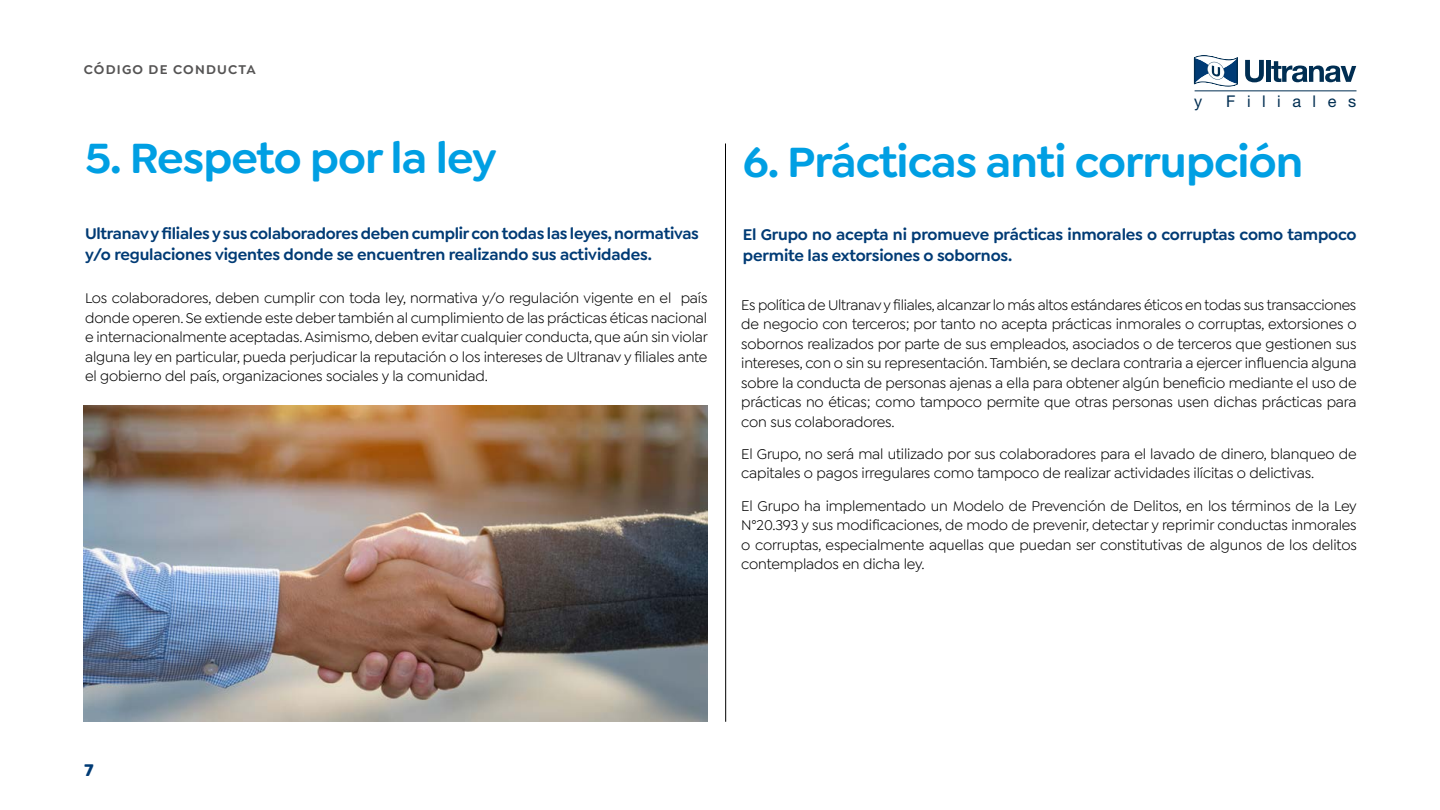
<style>
.page{position:relative;width:1440px;height:810px;background:#fff}
.page>*{position:absolute;margin:0;border:0;box-sizing:border-box;transform-origin:0 0}
.t1{font:600 45px "Goldplay";letter-spacing:-.02em;color:#009fe3}
.t2{font:700 18px "Goldplay";color:#003b75}
.t3{font:600 16.5px/21px "Goldplay";letter-spacing:-.01em;color:#003b75}
.t4{font:16.2px "Helvetica Neue LT Std";letter-spacing:.71em;color:#002e52}
.t5{font:15px/19.5px "Goldplay";letter-spacing:-.01em;color:#000;text-align:justify}
.t6{font:600 13.5px "Goldplay";letter-spacing:.09em;color:#555454}
</style>
<div class="page">
<svg style="left:1194px;top:55px;width:44px;height:32px"></svg>
<svg style="left:1245px;top:60px;width:19px;height:22px"></svg>
<hr style="left:1266px;top:60px;width:4px;height:22px;background:#002e52">
<svg style="left:1271px;top:61px;width:85px;height:21px"></svg>
<hr style="left:1194px;top:91px;width:162px;height:1px;background:#002e52">
<hr style="left:725px;top:144px;width:1px;height:578px;background:#000">
<img style="left:84px;top:405px;width:623px;height:317px">
<p class="t6" style="left:84px;top:61px;width:173px">CÓDIGO DE CONDUCTA</p>
<h1 class="t1" style="left:85px;top:130px;width:413px">5. Respeto por la ley</h1>
<p class="t3" style="left:85px;top:223px;width:615px">Ultranav y filiales y sus colaboradores deben cumplir con todas las leyes, normativas y/o regulaciones vigentes donde se encuentren realizando sus actividades.</p>
<p class="t5" style="left:85px;top:288px;width:624px">Los colaboradores, deben cumplir con toda ley, normativa y/o regulación vigente en el país donde operen. Se extiende este deber también al cumplimiento de las prácticas éticas nacional e internacionalmente aceptadas. Asimismo, deben evitar cualquier conducta, que aún sin violar alguna ley en particular, pueda perjudicar la reputación o los intereses de Ultranav y filiales ante el gobierno del país, organizaciones sociales y la comunidad.</p>
<p class="t4" style="left:1194px;top:92px;width:10px">y</p>
<p class="t4" style="left:1226px;top:92px;width:131px">Filiales</p>
<h1 class="t1" style="left:743px;top:134px;width:562px">6. Prácticas anti corrupción</h1>
<p class="t3" style="left:743px;top:224px;width:615px">El Grupo no acepta ni promueve prácticas inmorales o corruptas como tampoco permite las extorsiones o sobornos.</p>
<p class="t5" style="left:741px;top:295px;width:617px">Es política de Ultranav y filiales, alcanzar lo más altos estándares éticos en todas sus transacciones de negocio con terceros; por tanto no acepta prácticas inmorales o corruptas, extorsiones o sobornos realizados por parte de sus empleados, asociados o de terceros que gestionen sus intereses, con o sin su representación. También, se declara contraria a ejercer influencia alguna sobre la conducta de personas ajenas a ella para obtener algún beneficio mediante el uso de prácticas no éticas; como tampoco permite que otras personas usen dichas prácticas para con sus colaboradores.</p>
<p class="t5" style="left:741px;top:444px;width:617px">El Grupo, no será mal utilizado por sus colaboradores para el lavado de dinero, blanqueo de capitales o pagos irregulares como tampoco de realizar actividades ilícitas o delictivas.</p>
<p class="t5" style="left:741px;top:496px;width:617px">El Grupo ha implementado un Modelo de Prevención de Delitos, en los términos de la Ley N°20.393 y sus modificaciones, de modo de prevenir, detectar y reprimir conductas inmorales o corruptas, especialmente aquellas que puedan ser constitutivas de algunos de los delitos contemplados en dicha ley.</p>
<p class="t2" style="left:85px;top:758px;width:11px">7</p>
</div>
